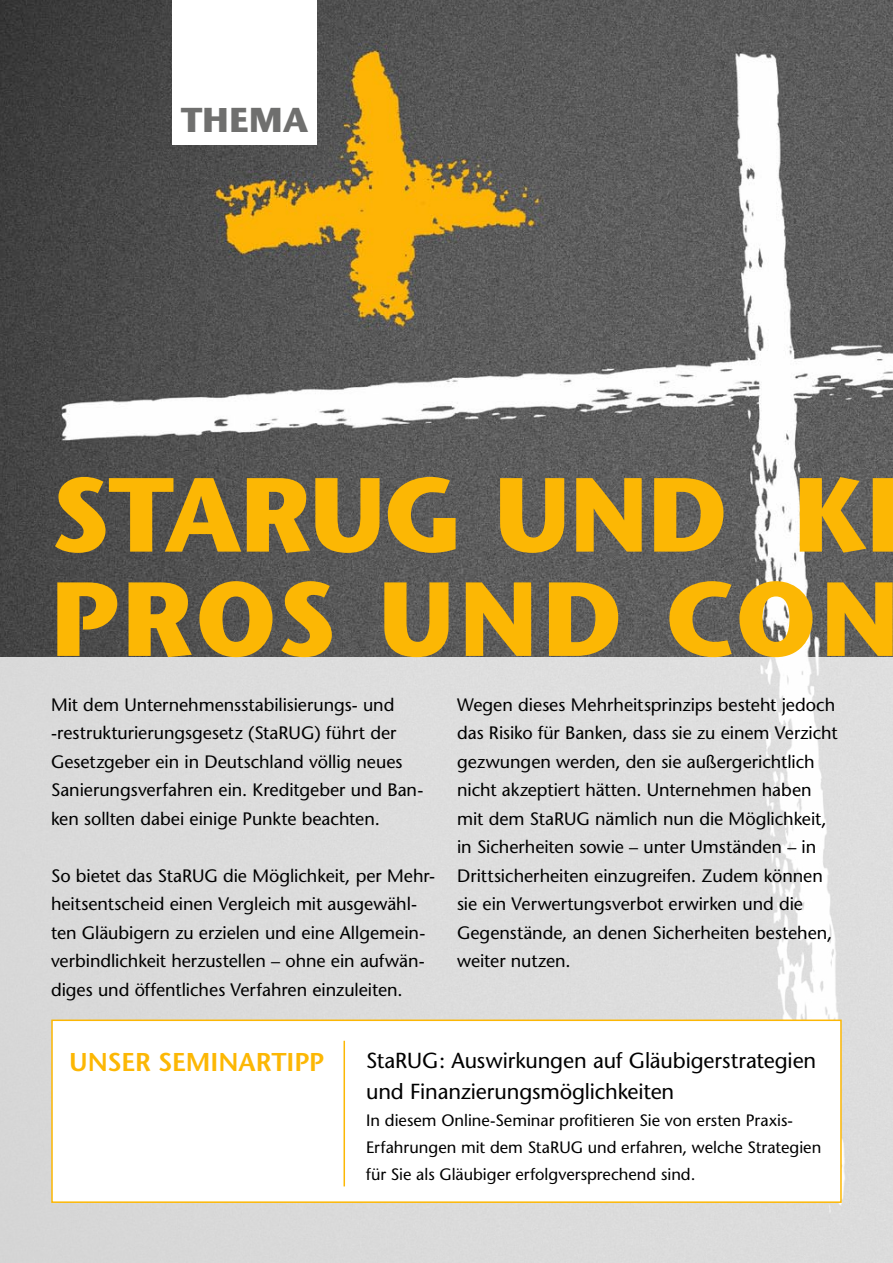
<style>
.page{position:relative;width:893px;height:1263px;background:#fff}
.page>*{position:absolute;margin:0;border:0;box-sizing:border-box;transform-origin:0 0}
.t1{font:700 105px/104.2px "Stone Sans";letter-spacing:.025em;color:#fcb704;text-align:right}
.t2{font:700 34.5px "Stone Sans";color:#6f6f6e}
.t3{font:600 25.8px "Stone Sans";letter-spacing:-.005em;color:#fcb704}
.t4{font:21.75px/31.5px "Stone Sans";letter-spacing:-.005em;color:#000}
.t5{font:18px/28.5px "Stone Sans";letter-spacing:-.005em;color:#000}
.t6{font:16.5px/27px "Stone Sans";color:#000}
</style>
<div class="page">
<img style="left:0;top:0;width:893px;height:657px">
<div style="left:0;top:657px;width:893px;height:606px;background:#dcdcdc"></div>
<div style="left:172px;top:0;width:145px;height:145px;background:#fff"></div>
<div style="left:51px;top:1019px;width:791px;height:184px;background:#fff;border:2px solid #fcb704"></div>
<hr style="left:344px;top:1041px;width:1px;height:145px;background:#fcb704">
<h2 class="t2" style="left:181px;top:99px;width:124px">THEMA</h2>
<h1 class="t1" style="left:51px;top:463px;width:187px">STARUG</h1>
<h1 class="t1" style="left:51px;top:463px;width:849px">UND K<br>PROS UND CON</h1>
<p class="t5" style="left:51px;top:690px;width:374px">Mit dem Unternehmensstabilisierungs- und -restrukturierungsgesetz (StaRUG) führt der Gesetzgeber ein in Deutschland völlig neues Sanierungsverfahren ein. Kreditgeber und Ban&shy;ken sollten dabei einige Punkte beachten.</p>
<p class="t5" style="left:51px;top:861px;width:386px">So bietet das StaRUG die Möglichkeit, per Mehr&shy;heitsentscheid einen Vergleich mit ausgewähl&shy;ten Gläubigern zu erzielen und eine Allgemein&shy;verbindlichkeit herzustellen – ohne ein aufwän&shy;diges und öffentliches Verfahren einzuleiten.</p>
<p class="t5" style="left:457px;top:690px;width:382px">Wegen dieses Mehrheitsprinzips besteht jedoch das Risiko für Banken, dass sie zu einem Verzicht gezwungen werden, den sie außergerichtlich nicht akzeptiert hätten. Unternehmen haben mit dem StaRUG nämlich nun die Möglichkeit, in Sicherheiten sowie – unter Umständen – in Drittsicherheiten einzugreifen. Zudem können sie ein Verwertungsverbot erwirken und die Gegenstände, an denen Sicherheiten bestehen, weiter nutzen.</p>
<h3 class="t3" style="left:69px;top:1046px;width:257px">UNSER SEMINARTIPP</h3>
<p class="t4" style="left:366px;top:1044px;width:452px">StaRUG: Auswirkungen auf Gläubigerstrategien und Finanzierungsmöglichkeiten</p>
<p class="t6" style="left:366px;top:1107px;width:457px">In diesem Online-Seminar profitieren Sie von ersten Praxis-<br>Erfahrungen mit dem StaRUG und erfahren, welche Strategien für Sie als Gläubiger erfolgversprechend sind.</p>
</div>
